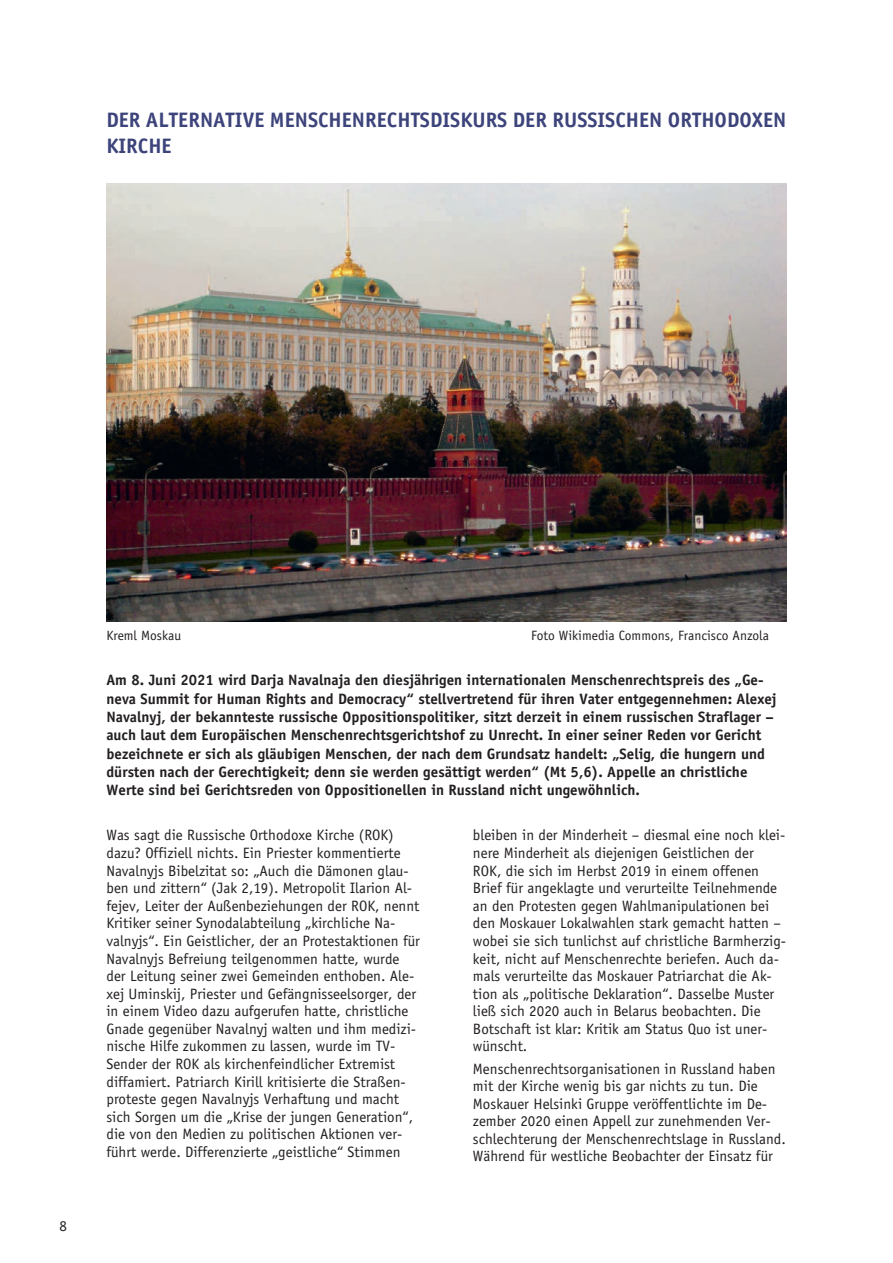
<style>
.page{position:relative;width:893px;height:1263px;background:#fff}
.page>*{position:absolute;margin:0;border:0;box-sizing:border-box;transform-origin:0 0}
.t1{font:700 21px/25.7px "Officina Sans Std";color:#3d447b}
.t2{font:15px/17.5px "Officina Sans Std";color:#231f20}
.t3{font:700 15px/18.3px "Officina Sans Std";color:#231f20}
.t4{font:13.5px "Officina Sans Std";color:#231f20}
</style>
<div class="page">
<img style="left:106px;top:183px;width:681px;height:438px">
<h1 class="t1" style="left:106px;top:107px;width:682px">DER ALTERNATIVE MENSCHENRECHTSDISKURS DER RUSSISCHEN ORTHODOXEN<br>KIRCHE</h1>
<p class="t2" style="left:60px;top:1217px;width:9px">8</p>
<p class="t4" style="left:106px;top:627px;width:76px">Kreml Moskau</p>
<p class="t4" style="left:531px;top:627px;width:240px">Foto Wikimedia Commons, Francisco Anzola</p>
<p class="t3" style="left:106px;top:671px;width:672px">Am 8. Juni 2021 wird Darja Navalnaja den diesjährigen internationalen Menschenrechtspreis des „Ge&shy;neva Summit for Human Rights and Democracy“ stellvertretend für ihren Vater entgegennehmen: Alexej Navalnyj, der bekannteste russische Oppositionspolitiker, sitzt derzeit in einem russischen Straflager – auch laut dem Europäischen Menschenrechtsgerichtshof zu Unrecht. In einer seiner Reden vor Gericht bezeichnete er sich als gläubigen Menschen, der nach dem Grundsatz handelt: „Selig, die hungern und dürsten nach der Gerechtigkeit; denn sie werden gesättigt werden“ (Mt 5,6). Appelle an christliche Werte sind bei Gerichtsreden von Oppositionellen in Russland nicht ungewöhnlich.</p>
<p class="t2" style="left:106px;top:827px;width:315px">Was sagt die Russische Orthodoxe Kirche (ROK) dazu? Offiziell nichts. Ein Priester kommentierte Navalnyjs Bibelzitat so: „Auch die Dämonen glau&shy;ben und zittern“ (Jak 2,19). Metropolit Ilarion Al&shy;fejev, Leiter der Außenbeziehungen der ROK, nennt Kritiker seiner Synodalabteilung „kirchliche Na&shy;valnyjs“. Ein Geistlicher, der an Protestaktionen für Navalnyjs Befreiung teilgenommen hatte, wurde der Leitung seiner zwei Gemeinden enthoben. Ale&shy;xej Uminskij, Priester und Gefängnisseelsorger, der in einem Video dazu aufgerufen hatte, christliche Gnade gegenüber Navalnyj walten und ihm medizi&shy;nische Hilfe zukommen zu lassen, wurde im TV-Sender der ROK als kirchenfeindlicher Extremist diffamiert. Patriarch Kirill kritisierte die Straßen&shy;proteste gegen Navalnyjs Verhaftung und macht sich Sorgen um die „Krise der jungen Generation“, die von den Medien zu politischen Aktionen ver&shy;führt werde. Differenzierte „geistliche“ Stimmen</p>
<p class="t2" style="left:473px;top:826px;width:315px">bleiben in der Minderheit – diesmal eine noch klei&shy;nere Minderheit als diejenigen Geistlichen der<br>ROK, die sich im Herbst 2019 in einem offenen Brief für angeklagte und verurteilte Teilnehmende an den Protesten gegen Wahlmanipulationen bei den Moskauer Lokalwahlen stark gemacht hatten – wobei sie sich tunlichst auf christliche Barmherzig&shy;keit, nicht auf Menschenrechte beriefen. Auch da&shy;mals verurteilte das Moskauer Patriarchat die Ak&shy;tion als „politische Deklaration“. Dasselbe Muster ließ sich 2020 auch in Belarus beobachten. Die Botschaft ist klar: Kritik am Status Quo ist uner&shy;wünscht.</p>
<p class="t2" style="left:473px;top:1060px;width:314px">Menschenrechtsorganisationen in Russland haben mit der Kirche wenig bis gar nichts zu tun. Die Moskauer Helsinki Gruppe veröffentlichte im De&shy;zember 2020 einen Appell zur zunehmenden Ver&shy;schlechterung der Menschenrechtslage in Russland.<br>Während für westliche Beobachter der Einsatz für</p>
</div>
